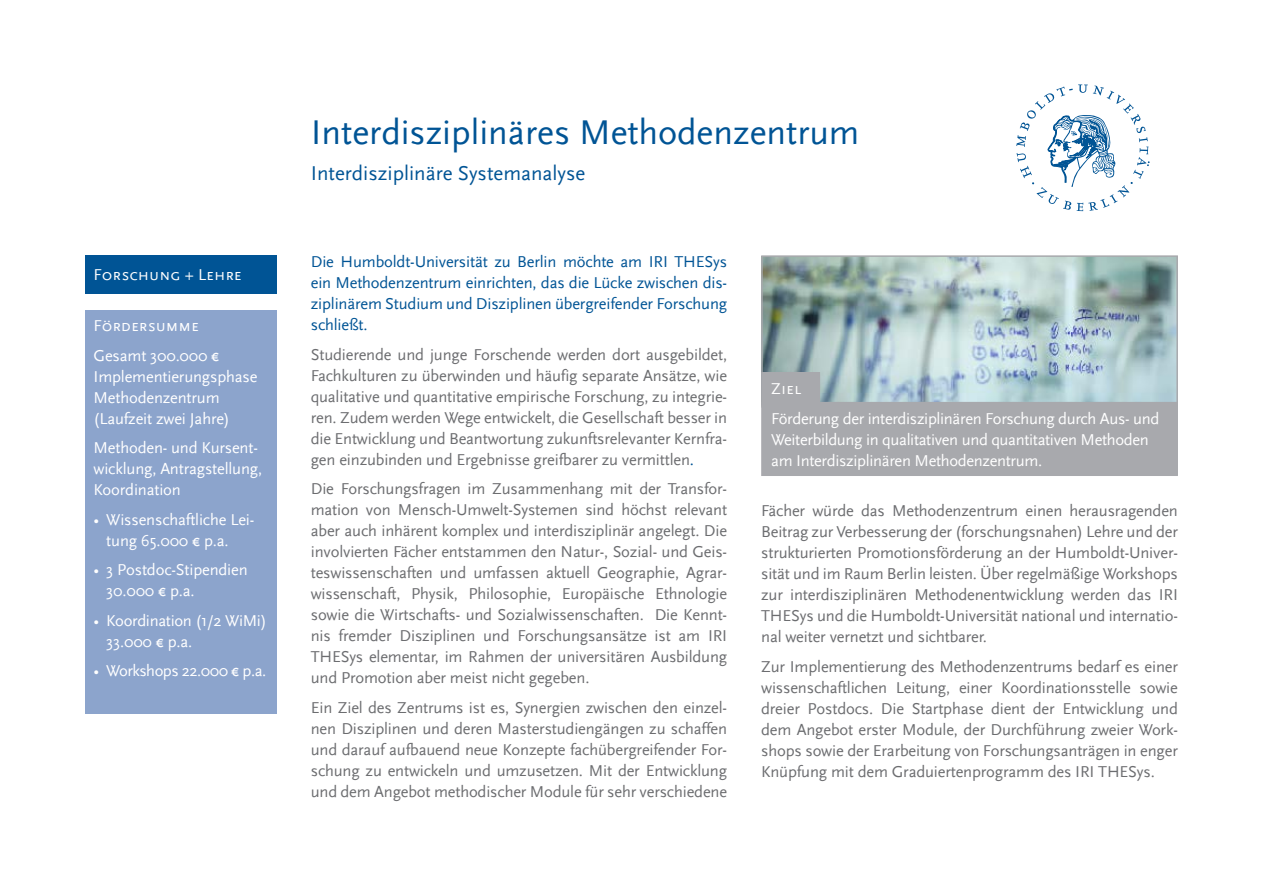
<style>
.page{position:relative;width:1263px;height:893px;background:#fff}
.page>*{position:absolute;margin:0;border:0;box-sizing:border-box;transform-origin:0 0}
.t1{font:36px "HU Scala Sans";color:#005495}
.t2{font:21px "HU Scala Sans";color:#005495}
.t3{font:16.5px/21px "HU Scala Sans";letter-spacing:-.01em;color:#6c6d70;text-align:justify}
.t4{font:16.5px/21px "HU Scala Sans";letter-spacing:-.01em;color:#fff}
.t5{font:16.5px/21px "HU Scala Sans";letter-spacing:-.01em;color:#005495;text-align:justify}
.t6{font:16.5px "HU Scala Sans SC";color:#fff}
.t7{font:16.5px "HU Scala Sans";letter-spacing:-.03em;color:#fff}
.s1{color:#005495}
</style>
<div class="page">
<svg style="left:1016px;top:84px;width:134px;height:127px"></svg>
<div style="left:85px;top:255px;width:191px;height:38px;background:#005495"></div>
<img style="left:764px;top:258px;width:411px;height:144px">
<div style="left:761px;top:255px;width:417px;height:151px;border:2px solid #a8a9ad"></div>
<div style="left:762px;top:373px;width:57px;height:34px;background:#a8a9ad"></div>
<div style="left:761px;top:372px;width:59px;height:36px;border:2px solid #a8a9ad"></div>
<div style="left:762px;top:403px;width:415px;height:72px;background:#a8a9ad"></div>
<div style="left:761px;top:402px;width:417px;height:74px;border:2px solid #a8a9ad"></div>
<div style="left:85px;top:310px;width:191px;height:404px;background:#8ca4cc"></div>
<p class="t6" style="left:94px;top:266px;width:150px">Forschung + Lehre</p>
<p class="t6" style="left:94px;top:317px;width:107px">Fördersumme</p>
<p class="t4" style="left:94px;top:345px;width:165px">Gesamt 300.000 €<br>Implementierungsphase<br>Methodenzentrum (Laufzeit zwei Jahre)</p>
<p class="t4" style="left:94px;top:437px;width:170px">Methoden- und Kursent&shy;wicklung, Antragstellung,<br>Koordination</p>
<p class="t4" style="left:106px;top:509px;width:150px;text-indent:-13px">• Wissenschaftliche Lei&shy;tung 65.000 € p.a.</p>
<p class="t4" style="left:106px;top:559px;width:143px;text-indent:-13px">• 3 Postdoc-Stipendien<br>30.000 € p.a.</p>
<p class="t4" style="left:106px;top:610px;width:162px;text-indent:-13px">• Koordination (1/2 WiMi)<br>33.000 € p.a.</p>
<p class="t7" style="left:94px;top:662px;width:174px">• Workshops 22.000 € p.a.</p>
<h1 class="t1" style="left:311px;top:113px;width:550px">Interdisziplinäres Methodenzentrum</h1>
<p class="t2" style="left:311px;top:162px;width:276px">Interdisziplinäre Systemanalyse</p>
<p class="t5" style="left:311px;top:252px;width:418px">Die Humboldt-Universität zu Berlin möchte am IRI THESys ein Methodenzentrum einrichten, das die Lücke zwischen dis&shy;ziplinärem Studium und Disziplinen übergreifender Forschung schließt.</p>
<p class="t3" style="left:311px;top:344px;width:418px">Studierende und junge Forschende werden dort ausgebildet, Fachkulturen zu überwinden und häufig separate Ansätze, wie qualitative und quantitative empirische Forschung, zu integrie&shy;ren. Zudem werden Wege entwickelt, die Gesellschaft besser in die Entwicklung und Beantwortung zukunftsrelevanter Kernfra&shy;gen einzubinden und Ergebnisse greifbarer zu vermittlen<span class="s1">.</span></p>
<p class="t3" style="left:311px;top:479px;width:418px">Die Forschungsfragen im Zusammenhang mit der Transfor&shy;mation von Mensch-Umwelt-Systemen sind höchst relevant aber auch inhärent komplex und interdisziplinär angelegt. Die involvierten Fächer entstammen den Natur-, Sozial- und Geis&shy;teswissenschaften und umfassen aktuell Geographie, Agrar&shy;wissenschaft, Physik, Philosophie, Europäische Ethnologie sowie die Wirtschafts- und Sozialwissenschaften. Die Kennt&shy;nis fremder Disziplinen und Forschungsansätze ist am IRI THESys elementar, im Rahmen der universitären Ausbildung und Promotion aber meist nicht gegeben.</p>
<p class="t3" style="left:311px;top:697px;width:418px">Ein Ziel des Zentrums ist es, Synergien zwischen den einzel&shy;nen Disziplinen und deren Masterstudiengängen zu schaffen und darauf aufbauend neue Konzepte fachübergreifender For&shy;schung zu entwickeln und umzusetzen. Mit der Entwicklung und dem Angebot methodischer Module für sehr verschiedene</p>
<p class="t6" style="left:771px;top:380px;width:32px">Ziel</p>
<p class="t4" style="left:771px;top:408px;width:390px">Förderung der interdisziplinären Forschung durch Aus- und<br>Weiterbildung in qualitativen und quantitativen Methoden am Interdisziplinären Methodenzentrum.</p>
<p class="t3" style="left:761px;top:500px;width:418px">Fächer würde das Methodenzentrum einen herausragenden Beitrag zur Verbesserung der (forschungsnahen) Lehre und der strukturierten Promotionsförderung an der Humboldt-Univer&shy;sität und im Raum Berlin leisten. Über regelmäßige Workshops zur interdisziplinären Methodenentwicklung werden das IRI THESys und die Humboldt-Universität national und internatio&shy;nal weiter vernetzt und sichtbarer.</p>
<p class="t3" style="left:761px;top:656px;width:418px">Zur Implementierung des Methodenzentrums bedarf es einer wissenschaftlichen Leitung, einer Koordinationsstelle sowie dreier Postdocs. Die Startphase dient der Entwicklung und dem Angebot erster Module, der Durchführung zweier Work&shy;shops sowie der Erarbeitung von Forschungsanträgen in enger Knüpfung mit dem Graduiertenprogramm des IRI THESys.</p>
</div>
